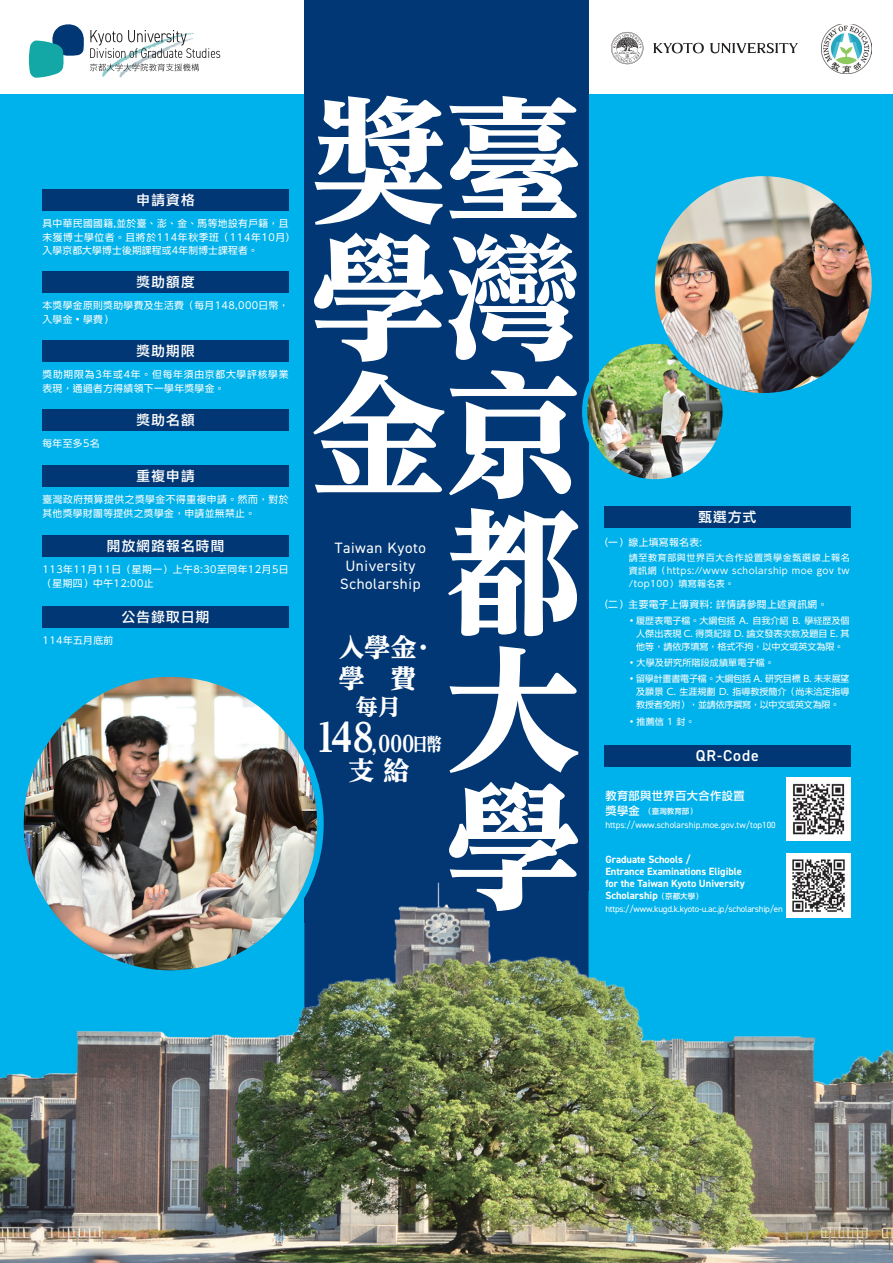
<style>
.page{position:relative;width:893px;height:1263px;background:#00b2eb}
.page>*{position:absolute;margin:0;border:0;box-sizing:border-box;transform-origin:0 0}
.t1{font:800 135px/137.2px "UD Reimin SC Gb 4";color:#fff;text-align:right}
.t2{font:800 25.8px/30.3px "UD Reimin SC Gb 4";color:#fff}
.t3{font:800 22.05px/37.5px "UD Reimin SC Gb 4";color:#fff;text-align:center}
.t4{font:600 15.75px "DIN2014";letter-spacing:.06em;color:#fff}
.t5{font:15px/18px "DIN2014";letter-spacing:.04em;color:#fff;text-align:center}
.t6{font:500 13.5px "UD Shin Go Std TC";letter-spacing:.1em;color:#fff}
.t7{font:500 11.25px "UD Shin Go Std TC";letter-spacing:.035em;color:#fff}
.t8{font:700 10.5px/12px "DIN2014";color:#fff}
.t9{font:9.75px/13.5px "UD Shin Go Std TC";letter-spacing:.04em;color:#fff}
.t10{font:9.75px/13.5px "UD Shin Go Std TC";letter-spacing:.085em;color:#fff}
.t11{font:9px/12.8px "UD Shin Go Std TC";color:#fff;text-align:justify}
.t12{font:9px "DIN2014";letter-spacing:-.01em;color:#fff}
.t13{font:9px "UD Shin Go Std TC";letter-spacing:.02em;color:#fff}
.t14{font:500 7.5px "UD Shin Go Std TC";color:#fff}
.s1{font-family:"Koz Go Pr 6 N"}
.s2{font-size:38.55px}
.s3{font-size:18px}
.s4{font-size:11.25px}
.s5{font-family:"UD Shin Go Std TC";font-weight:500;font-size:7.5px}
</style>
<div class="page">
<div style="left:0;top:0;width:893px;height:93px;background:#fff"></div>
<div style="left:304px;top:0;width:285px;height:1263px;background:#013774"></div>
<img style="left:0;top:1007px;width:304px;height:256px">
<img style="left:589px;top:891px;width:304px;height:372px">
<img style="left:304px;top:749px;width:285px;height:514px">
<img style="left:448px;top:682px;width:130px;height:229px">
<svg style="left:28px;top:24px;width:192px;height:54px"></svg>
<svg style="left:710px;top:43px;width:88px;height:10px"></svg>
<svg style="left:653px;top:43px;width:51px;height:10px"></svg>
<svg style="left:611px;top:32px;width:32px;height:32px"></svg>
<div style="left:604px;top:507px;width:246px;height:21px;background:#013774"></div>
<img style="left:787px;top:777px;width:63px;height:64px">
<img style="left:787px;top:853px;width:63px;height:64px">
<div style="left:604px;top:745px;width:246px;height:21px;background:#013774"></div>
<div style="left:43px;top:189px;width:246px;height:21px;background:#013774"></div>
<div style="left:43px;top:271px;width:246px;height:22px;background:#013774"></div>
<div style="left:43px;top:340px;width:246px;height:22px;background:#013774"></div>
<div style="left:43px;top:409px;width:246px;height:21px;background:#013774"></div>
<div style="left:43px;top:465px;width:246px;height:22px;background:#013774"></div>
<div style="left:43px;top:535px;width:246px;height:21px;background:#013774"></div>
<div style="left:43px;top:606px;width:246px;height:22px;background:#013774"></div>
<img style="left:20px;top:674px;width:300px;height:299px;border-radius:150px">
<div style="left:17px;top:670px;width:307px;height:307px;border:7px solid #00b2eb;border-radius:50%"></div>
<img style="left:585px;top:345px;width:137px;height:133px">
<div style="left:582px;top:339px;width:146px;height:145px;border:5px solid #00b2eb;border-radius:50%"></div>
<img style="left:652px;top:174px;width:222px;height:222px;border-radius:111px">
<div style="left:650px;top:171px;width:227px;height:227px;border:5px solid #00b2eb;border-radius:50%"></div>
<img style="left:822px;top:24px;width:49px;height:49px">
<h3 class="t6" style="left:137px;top:190px;width:60px">申請資格</h3>
<p class="t9" style="left:43px;top:216px;width:253px">具中華民國國籍,並於臺、澎、金、馬等地設有戶籍，且未獲博士學位者。且將於114年秋季班（114年10月）入學京都大學博士後期課程或4年制博士課程者。</p>
<h3 class="t6" style="left:137px;top:272px;width:60px">獎助額度</h3>
<p class="t9" style="left:43px;top:299px;width:248px">本獎學金原則獎助學費及生活費（每月148,000日幣，入學金‧學費）</p>
<h3 class="t6" style="left:137px;top:341px;width:60px">獎助期限</h3>
<p class="t10" style="left:43px;top:368px;width:248px">獎助期限為3年或4年。但每年須由京都大學評核學業表現，通過者方得績領下一學年獎學金。</p>
<p class="t9" style="left:43px;top:436px;width:59px">每年至多5名</p>
<h3 class="t6" style="left:137px;top:410px;width:60px">獎助名額</h3>
<h3 class="t6" style="left:137px;top:466px;width:60px">重複申請</h3>
<p class="t9" style="left:43px;top:492px;width:248px">臺灣政府預算提供之獎學金不得重複申請。然而，對於其他獎學財團等提供之獎學金，申請並無禁止。</p>
<h3 class="t6" style="left:107px;top:536px;width:119px">開放網路報名時間</h3>
<p class="t9" style="left:43px;top:562px;width:248px">113年11月11日（星期一）上午8:30至同年12月5日（星期四）中午12:00止</p>
<p class="t9" style="left:43px;top:633px;width:72px">114年五月底前</p>
<h3 class="t6" style="left:122px;top:607px;width:89px">公告錄取日期</h3>
<h1 class="t1" style="left:311px;top:98px;width:269px">獎臺學灣金京都大</h1>
<h3 class="t6" style="left:698px;top:508px;width:60px">甄選方式</h3>
<h3 class="t5" style="left:335px;top:538px;width:93px">Taiwan Kyoto<br>University<br>Scholarship</h3>
<p class="t9" style="left:600px;top:536px;width:104px">（一）線上填寫報名表:</p>
<p class="t11" style="left:629px;top:551px;width:222px">請至教育部與世界百大合作設置獎學金甄選線上報名資訊網（https://www scholarship moe gov tw /top100）填寫報名表。</p>
<p class="t9" style="left:600px;top:597px;width:229px">（二）主要電子上傳資料: 詳情請參閱上述資訊網。</p>
<p class="t11" style="left:636px;top:614px;width:215px;text-indent:-9px">‧履歴表電子檔。大綱包括 A. 自我介紹 B. 學<span class="s1">経</span>歴及個人傑出表現 C. 得獎紀<span class="s1">録</span> D. 論文發表次<span class="s1">数</span>及題目 E. 其他等，請依序填寫，格式不拘，以中文或英文為限。</p>
<p class="t11" style="left:636px;top:672px;width:215px;text-indent:-9px">‧留學計畫書電子檔。大綱包括 A. 研究目標 B. 未<span class="s1">来</span>展望及願景 C. 生涯規劃 D. 指導教授簡介（尚未洽定指導教授者免附），並請依序撰寫，以中文或英文為限。</p>
<h2 class="t2" style="left:338px;top:633px;width:99px">入學金·學 費</h2>
<h3 class="t3" style="left:316px;top:688px;width:127px">每月<br><span class="s2">148</span>,000<span class="s3">日幣</span></h3>
<h2 class="t2" style="left:348px;top:757px;width:62px">支 給</h2>
<p class="t13" style="left:627px;top:657px;width:148px">‧大學及研究所階段成績單電子檔。</p>
<p class="t11" style="left:627px;top:715px;width:69px">‧推薦信 1 封。</p>
<h3 class="t4" style="left:696px;top:745px;width:64px">QR-Code</h3>
<p class="t7" style="left:605px;top:788px;width:141px">教育部與世界百大合作設置</p>
<p class="t14" style="left:605px;top:805px;width:93px"><span class="s4">獎學金</span> （臺灣教育部）</p>
<p class="t12" style="left:605px;top:819px;width:172px">https://www.scholarship.moe.gov.tw/top100</p>
<p class="t8" style="left:605px;top:853px;width:141px">Graduate Schools /<br>Entrance Examinations Eligible for the Taiwan Kyoto University<br>Scholarship<span class="s5">（京都大學）</span></p>
<p class="t12" style="left:605px;top:903px;width:179px">https://www.kugd.k.kyoto-u.ac.jp/scholarship/en</p>
</div>
